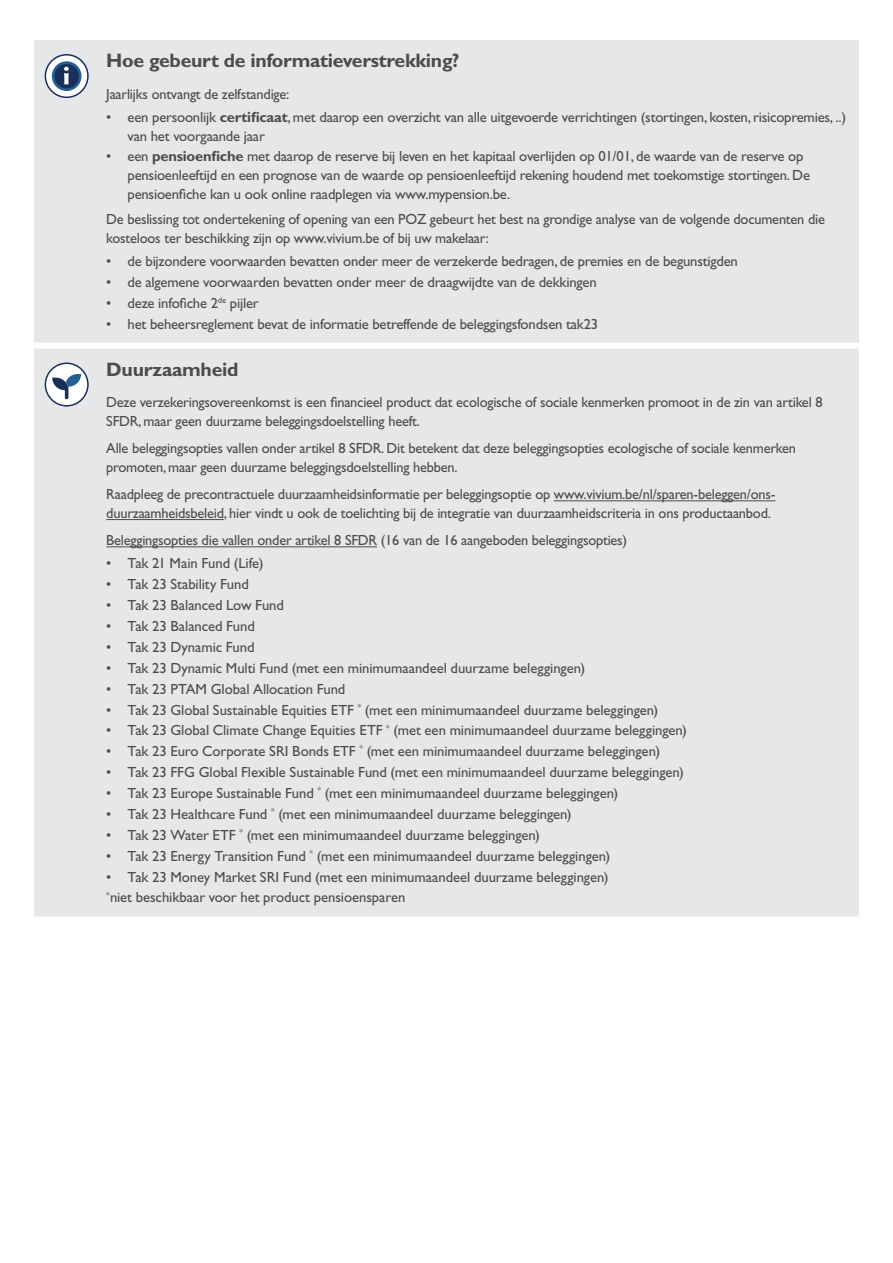
<style>
.page{position:relative;width:893px;height:1263px;background:#fff}
.page>*{position:absolute;margin:0;border:0;box-sizing:border-box;transform-origin:0 0}
.Hoofdtitel{font:700 19.5px "Gill Sans Std";letter-spacing:-.015em;color:#4b4c4d}
.Broodtekst{font:14.7px/18.8px "Gill Sans Std";letter-spacing:-.015em;color:#4b4c4d}
.Bullets_niveau_1{font:14.7px "Gill Sans Std";letter-spacing:-.005em;color:#4b4c4d}
.s1{font-weight:700}
</style>
<div class="page">
<div style="left:34px;top:40px;width:825px;height:876px;background:#e6e7e9"></div>
<div style="left:34px;top:342px;width:68px;height:6px;background:#fff"></div>
<div style="left:102px;top:342px;width:757px;height:6px;background:#fff"></div>
<svg style="left:45px;top:54px;width:44px;height:44px"></svg>
<svg style="left:45px;top:362px;width:44px;height:44px"></svg>
<hr style="left:554px;top:500px;width:221px;height:1px;background:#4b4c4d">
<hr style="left:106px;top:519px;width:118px;height:1px;background:#4b4c4d">
<hr style="left:106px;top:546px;width:271px;height:1px;background:#4b4c4d">
<p class="Hoofdtitel" style="left:106px;top:49px;width:355px">Hoe gebeurt de informatieverstrekking?</p>
<p class="Broodtekst" style="left:106px;top:85px;width:185px">Jaarlijks ontvangt de zelfstandige:</p>
<p class="Broodtekst" style="left:128px;top:108px;width:720px;text-indent:-21px">• een persoonlijk <span class="s1">certificaat</span>, met daarop een overzicht van alle uitgevoerde verrichtingen (stortingen, kosten, risicopremies, ..) van het voorgaande jaar</p>
<p class="Broodtekst" style="left:128px;top:147px;width:684px;text-indent:-21px">• een <span class="s1">pensioenfiche</span> met daarop de reserve bij leven en het kapitaal overlijden op 01/01, de waarde van de reserve op pensioenleeftijd en een prognose van de waarde op pensioenleeftijd rekening houdend met toekomstige stortingen. De pensioenfiche kan u ook online raadplegen via www.mypension.be.</p>
<p class="Broodtekst" style="left:106px;top:210px;width:720px">De beslissing tot ondertekening of opening van een POZ gebeurt het best na grondige analyse van de volgende documenten die kosteloos ter beschikking zijn op www.vivium.be of bij uw makelaar:</p>
<p class="Broodtekst" style="left:106px;top:252px;width:633px">• de bijzondere voorwaarden bevatten onder meer de verzekerde bedragen, de premies en de begunstigden</p>
<p class="Broodtekst" style="left:106px;top:272px;width:492px">• de algemene voorwaarden bevatten onder meer de draagwijdte van de dekkingen</p>
<p class="Broodtekst" style="left:106px;top:293px;width:154px">• deze infofiche 2<sup>de</sup> pijler</p>
<p class="Broodtekst" style="left:106px;top:314px;width:493px">• het beheersreglement bevat de informatie betreffende de beleggingsfondsen tak23</p>
<p class="Hoofdtitel" style="left:106px;top:358px;width:134px">Duurzaamheid</p>
<p class="Broodtekst" style="left:106px;top:393px;width:718px">Deze verzekeringsovereenkomst is een financieel product dat ecologische of sociale kenmerken promoot in de zin van artikel 8<br>SFDR, maar geen duurzame beleggingsdoelstelling heeft.</p>
<p class="Broodtekst" style="left:106px;top:439px;width:691px">Alle beleggingsopties vallen onder artikel 8 SFDR. Dit betekent dat deze beleggingsopties ecologische of sociale kenmerken promoten, maar geen duurzame beleggingsdoelstelling hebben.</p>
<p class="Broodtekst" style="left:106px;top:485px;width:671px">Raadpleeg de precontractuele duurzaamheidsinformatie per beleggingsoptie op www.vivium.be/nl/sparen-beleggen/ons&shy;duurzaamheidsbeleid, hier vindt u ook de toelichting bij de integratie van duurzaamheidscriteria in ons productaanbod.</p>
<p class="Broodtekst" style="left:106px;top:531px;width:522px">Beleggingsopties die vallen onder artikel 8 SFDR (16 van de 16 aangeboden beleggingsopties)</p>
<p class="Broodtekst" style="left:106px;top:554px;width:159px">• Tak 21 Main Fund (Life)</p>
<p class="Broodtekst" style="left:106px;top:575px;width:144px">• Tak 23 Stability Fund</p>
<p class="Broodtekst" style="left:106px;top:596px;width:179px">• Tak 23 Balanced Low Fund</p>
<p class="Broodtekst" style="left:106px;top:617px;width:150px">• Tak 23 Balanced Fund</p>
<p class="Broodtekst" style="left:106px;top:638px;width:150px">• Tak 23 Dynamic Fund</p>
<p class="Broodtekst" style="left:106px;top:658px;width:480px">• Tak 23 Dynamic Multi Fund (met een minimumaandeel duurzame beleggingen)</p>
<p class="Broodtekst" style="left:106px;top:679px;width:241px">• Tak 23 PTAM Global Allocation Fund</p>
<p class="Broodtekst" style="left:106px;top:700px;width:553px">• Tak 23 Global Sustainable Equities ETF <sup>*</sup> (met een minimumaandeel duurzame beleggingen)</p>
<p class="Broodtekst" style="left:106px;top:721px;width:582px">• Tak 23 Global Climate Change Equities ETF <sup>*</sup> (met een minimumaandeel duurzame beleggingen)</p>
<p class="Broodtekst" style="left:106px;top:742px;width:555px">• Tak 23 Euro Corporate SRI Bonds ETF <sup>*</sup> (met een minimumaandeel duurzame beleggingen)</p>
<p class="Broodtekst" style="left:106px;top:763px;width:579px">• Tak 23 FFG Global Flexible Sustainable Fund (met een minimumaandeel duurzame beleggingen)</p>
<p class="Broodtekst" style="left:106px;top:784px;width:513px">• Tak 23 Europe Sustainable Fund <sup>*</sup> (met een minimumaandeel duurzame beleggingen)</p>
<p class="Broodtekst" style="left:106px;top:805px;width:467px">• Tak 23 Healthcare Fund <sup>*</sup> (met een minimumaandeel duurzame beleggingen)</p>
<p class="Broodtekst" style="left:106px;top:825px;width:435px">• Tak 23 Water ETF <sup>*</sup> (met een minimumaandeel duurzame beleggingen)</p>
<p class="Broodtekst" style="left:106px;top:846px;width:505px">• Tak 23 Energy Transition Fund <sup>*</sup> (met een minimumaandeel duurzame beleggingen)</p>
<p class="Broodtekst" style="left:106px;top:867px;width:504px">• Tak 23 Money Market SRI Fund (met een minimumaandeel duurzame beleggingen)</p>
<p class="Bullets_niveau_1" style="left:106px;top:889px;width:301px"><sup>*</sup>niet beschikbaar voor het product pensioensparen</p>
</div>
